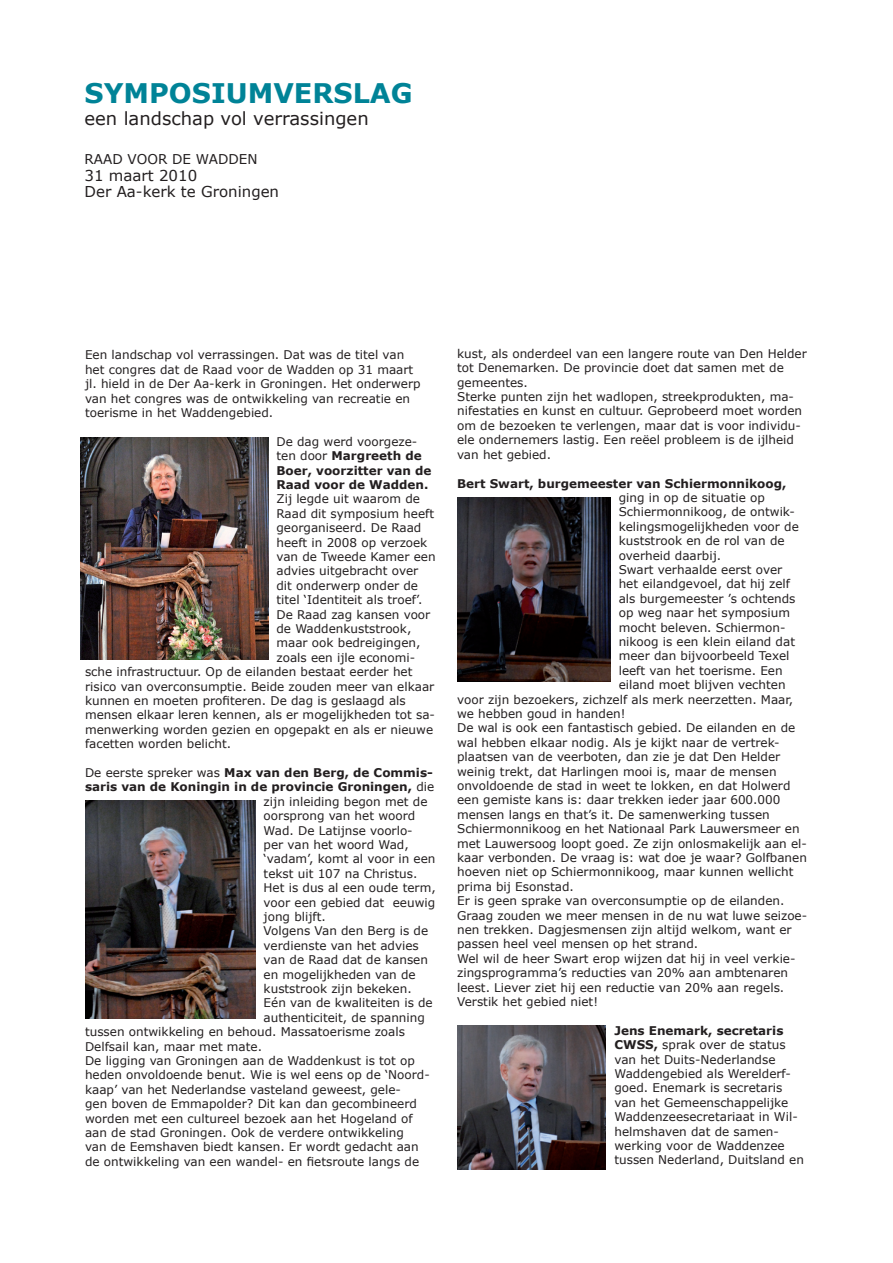
<style>
.page{position:relative;width:893px;height:1263px;background:#fff}
.page>*{position:absolute;margin:0;border:0;box-sizing:border-box;transform-origin:0 0}
.t1{font:700 27px "Verdana";color:#008397}
.t2{font:18px "Verdana";color:#231f20}
.t3{font:15px/16.5px "Verdana";color:#231f20}
.t4{font:13.5px "Verdana";color:#231f20}
.t5{font:12px/14.4px "Verdana";color:#231f20}
.t6{font:700 12px/14.4px "Verdana";color:#231f20}
.s1{font-weight:400}
.s2{font-weight:700}
</style>
<div class="page">
<img style="left:81px;top:438px;width:187px;height:221px">
<img style="left:457px;top:497px;width:153px;height:185px">
<img style="left:85px;top:800px;width:170px;height:219px">
<img style="left:457px;top:1026px;width:149px;height:143px">
<h1 class="t1" style="left:84px;top:76px;width:229px">sym posiumvers</h1>
<h1 class="t1" style="left:353px;top:76px;width:58px">lag</h1>
<h2 class="t2" style="left:84px;top:107px;width:286px">een landschap vol verrassingen</h2>
<p class="t4" style="left:84px;top:151px;width:174px">RAAD VOOR DE WADDEN</p>
<p class="t3" style="left:84px;top:167px;width:196px">31 maart 2010<br>Der Aa-kerk te Groningen</p>
<p class="t5" style="left:85px;top:348px;width:337px">Een landschap vol verrassingen. Dat was de titel van het congres dat de Raad voor de Wadden op 31 maart jl. hield in de Der Aa-kerk in Groningen. Het onderwerp van het congres was de ontwikkeling van recreatie en toerisme in het Waddengebied.</p>
<p class="t6" style="left:276px;top:434px;width:157px"><span class="s1">De dag werd voorgeze&shy;ten door</span> Margreeth de<br>Boer, voorzitter van de<br>Raad voor de Wadden.</p>
<p class="t5" style="left:276px;top:492px;width:145px">Zij legde uit waarom de</p>
<p class="t5" style="left:276px;top:506px;width:159px">Raad dit symposium heeft</p>
<p class="t5" style="left:276px;top:521px;width:146px">georganiseerd. De Raad</p>
<p class="t5" style="left:276px;top:535px;width:152px">heeft in 2008 op verzoek</p>
<p class="t5" style="left:276px;top:549px;width:161px">van de Tweede Kamer een</p>
<p class="t5" style="left:276px;top:564px;width:143px">advies uitgebracht over</p>
<p class="t5" style="left:276px;top:578px;width:143px">dit onderwerp onder de</p>
<p class="t5" style="left:276px;top:593px;width:148px">titel ‘Identiteit als troef’.</p>
<p class="t5" style="left:276px;top:607px;width:155px">De Raad zag kansen voor</p>
<p class="t5" style="left:276px;top:621px;width:136px">de Waddenkuststrook,</p>
<p class="t5" style="left:276px;top:636px;width:145px">maar ook bedreigingen,</p>
<p class="t5" style="left:276px;top:650px;width:140px">zoals een ijle economi-</p>
<p class="t5" style="left:85px;top:665px;width:329px">sche infrastructuur. Op de eilanden bestaat eerder het</p>
<p class="t5" style="left:85px;top:679px;width:351px">risico van overconsumptie. Beide zouden meer van elkaar</p>
<p class="t5" style="left:85px;top:693px;width:322px">kunnen en moeten profiteren. De dag is geslaagd als</p>
<p class="t5" style="left:85px;top:708px;width:351px">mensen elkaar leren kennen, als er mogelijkheden tot sa-</p>
<p class="t5" style="left:85px;top:722px;width:350px">menwerking worden gezien en opgepakt en als er nieuwe</p>
<p class="t5" style="left:85px;top:737px;width:148px">facetten worden belicht.</p>
<p class="t6" style="left:85px;top:765px;width:349px"><span class="s1">De eerste spreker was</span> Max van den Berg, de Commis-</p>
<p class="t6" style="left:85px;top:780px;width:351px">saris van de Koningin in de provincie Groningen, <span class="s1">die</span></p>
<p class="t5" style="left:264px;top:794px;width:165px">zijn inleiding begon met de</p>
<p class="t5" style="left:264px;top:809px;width:153px">oorsprong van het woord</p>
<p class="t5" style="left:264px;top:823px;width:151px">Wad. De Latijnse voorlo-</p>
<p class="t5" style="left:264px;top:837px;width:147px">per van het woord Wad,</p>
<p class="t5" style="left:264px;top:852px;width:173px">‘vadam’, komt al voor in een</p>
<p class="t5" style="left:264px;top:866px;width:155px">tekst uit 107 na Christus.</p>
<p class="t5" style="left:264px;top:881px;width:174px">Het is dus al een oude term,</p>
<p class="t5" style="left:264px;top:895px;width:173px">voor een gebied dat eeuwig</p>
<p class="t5" style="left:264px;top:909px;width:64px">jong blijft.</p>
<p class="t5" style="left:264px;top:924px;width:166px">Volgens Van den Berg is de</p>
<p class="t5" style="left:264px;top:938px;width:157px">verdienste van het advies</p>
<p class="t5" style="left:264px;top:953px;width:166px">van de Raad dat de kansen</p>
<p class="t5" style="left:264px;top:967px;width:154px">en mogelijkheden van de</p>
<p class="t5" style="left:264px;top:981px;width:150px">kuststrook zijn bekeken.</p>
<p class="t5" style="left:264px;top:996px;width:171px">Eén van de kwaliteiten is de</p>
<p class="t5" style="left:264px;top:1010px;width:163px">authenticiteit, de spanning</p>
<p class="t5" style="left:85px;top:1025px;width:321px">tussen ontwikkeling en behoud. Massatoerisme zoals</p>
<p class="t5" style="left:85px;top:1039px;width:179px">Delfsail kan, maar met mate.</p>
<p class="t5" style="left:85px;top:1053px;width:331px">De ligging van Groningen aan de Waddenkust is tot op</p>
<p class="t5" style="left:85px;top:1068px;width:346px">heden onvoldoende benut. Wie is wel eens op de ‘Noord-</p>
<p class="t5" style="left:85px;top:1082px;width:317px">kaap’ van het Nederlandse vasteland geweest, gele-</p>
<p class="t5" style="left:85px;top:1097px;width:333px">gen boven de Emmapolder? Dit kan dan gecombineerd</p>
<p class="t5" style="left:85px;top:1111px;width:329px">worden met een cultureel bezoek aan het Hogeland of</p>
<p class="t5" style="left:85px;top:1125px;width:320px">aan de stad Groningen. Ook de verdere ontwikkeling</p>
<p class="t5" style="left:85px;top:1140px;width:335px">van de Eemshaven biedt kansen. Er wordt gedacht aan</p>
<p class="t5" style="left:85px;top:1154px;width:336px">de ontwikkeling van een wandel- en fietsroute langs de</p>
<p class="t5" style="left:457px;top:346px;width:351px">kust, als onderdeel van een langere route van Den Helder tot Denemarken. De provincie doet dat samen met de gemeentes.<br>Sterke punten zijn het wadlopen, streekprodukten, ma&shy;nifestaties en kunst en cultuur. Geprobeerd moet worden om de bezoeken te verlengen, maar dat is voor individu&shy;ele ondernemers lastig. Een reëel probleem is de ijlheid van het gebied.</p>
<p class="t6" style="left:457px;top:476px;width:331px">Bert Swart, burgemeester van Schiermonnikoog,</p>
<p class="t5" style="left:619px;top:490px;width:148px">ging in op de situatie op</p>
<p class="t5" style="left:619px;top:505px;width:178px">Schiermonnikoog, de ontwik-</p>
<p class="t5" style="left:619px;top:519px;width:182px">kelingsmogelijkheden voor de</p>
<p class="t5" style="left:619px;top:534px;width:167px">kuststrook en de rol van de</p>
<p class="t5" style="left:619px;top:548px;width:104px">overheid daarbij.</p>
<p class="t5" style="left:619px;top:562px;width:165px">Swart verhaalde eerst over</p>
<p class="t5" style="left:619px;top:577px;width:173px">het eilandgevoel, dat hij zelf</p>
<p class="t5" style="left:619px;top:591px;width:178px">als burgemeester ’s ochtends</p>
<p class="t5" style="left:619px;top:606px;width:173px">op weg naar het symposium</p>
<p class="t5" style="left:619px;top:620px;width:168px">mocht beleven. Schiermon-</p>
<p class="t5" style="left:619px;top:634px;width:178px">nikoog is een klein eiland dat</p>
<p class="t5" style="left:619px;top:649px;width:172px">meer dan bijvoorbeeld Texel</p>
<p class="t5" style="left:619px;top:663px;width:165px">leeft van het toerisme. Een</p>
<p class="t5" style="left:619px;top:678px;width:168px">eiland moet blijven vechten</p>
<p class="t5" style="left:457px;top:692px;width:338px">voor zijn bezoekers, zichzelf als merk neerzetten. Maar,</p>
<p class="t5" style="left:457px;top:706px;width:170px">we hebben goud in handen!</p>
<p class="t5" style="left:457px;top:721px;width:340px">De wal is ook een fantastisch gebied. De eilanden en de</p>
<p class="t5" style="left:457px;top:735px;width:324px">wal hebben elkaar nodig. Als je kijkt naar de vertrek-</p>
<p class="t5" style="left:457px;top:750px;width:325px">plaatsen van de veerboten, dan zie je dat Den Helder</p>
<p class="t5" style="left:457px;top:764px;width:321px">weinig trekt, dat Harlingen mooi is, maar de mensen</p>
<p class="t5" style="left:457px;top:778px;width:335px">onvoldoende de stad in weet te lokken, en dat Holwerd</p>
<p class="t5" style="left:457px;top:793px;width:325px">een gemiste kans is: daar trekken ieder jaar 600.000</p>
<p class="t5" style="left:457px;top:807px;width:314px">mensen langs en that’s it. De samenwerking tussen</p>
<p class="t5" style="left:457px;top:822px;width:344px">Schiermonnikoog en het Nationaal Park Lauwersmeer en</p>
<p class="t5" style="left:457px;top:836px;width:351px">met Lauwersoog loopt goed. Ze zijn onlosmakelijk aan el-</p>
<p class="t5" style="left:457px;top:850px;width:351px">kaar verbonden. De vraag is: wat doe je waar? Golfbanen</p>
<p class="t5" style="left:457px;top:865px;width:338px">hoeven niet op Schiermonnikoog, maar kunnen wellicht</p>
<p class="t5" style="left:457px;top:879px;width:118px">prima bij Esonstad.</p>
<p class="t5" style="left:457px;top:894px;width:329px">Er is geen sprake van overconsumptie op de eilanden.</p>
<p class="t5" style="left:457px;top:908px;width:352px">Graag zouden we meer mensen in de nu wat luwe seizoe-</p>
<p class="t5" style="left:457px;top:922px;width:336px">nen trekken. Dagjesmensen zijn altijd welkom, want er</p>
<p class="t5" style="left:457px;top:937px;width:243px">passen heel veel mensen op het strand.</p>
<p class="t5" style="left:457px;top:951px;width:340px">Wel wil de heer Swart erop wijzen dat hij in veel verkie-</p>
<p class="t5" style="left:457px;top:966px;width:332px">zingsprogramma’s reducties van 20% aan ambtenaren</p>
<p class="t5" style="left:457px;top:980px;width:329px">leest. Liever ziet hij een reductie van 20% aan regels.</p>
<p class="t5" style="left:457px;top:994px;width:142px">Verstik het gebied niet!</p>
<p class="t5" style="left:614px;top:1023px;width:191px"><span class="s2">Jens Enemark, secretaris<br>CWSS,</span> sprak over de status van het Duits-Nederlandse<br>Waddengebied als Werelderf&shy;goed. Enemark is secretaris van het Gemeenschappelijke<br>Waddenzeesecretariaat in Wil&shy;helmshaven dat de samen&shy;werking voor de Waddenzee tussen Nederland, Duitsland en</p>
</div>
